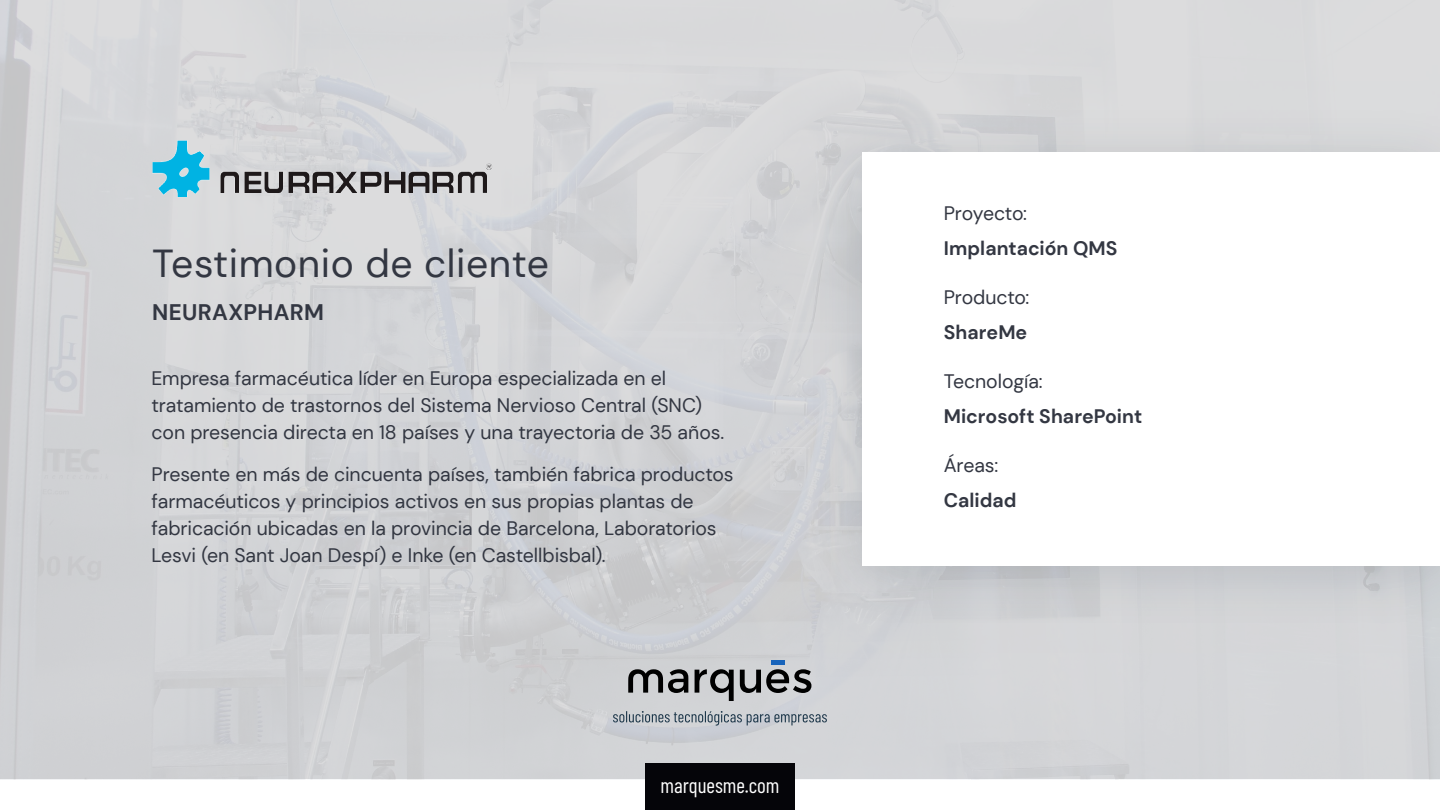
<style>
.page{position:relative;width:1440px;height:810px;background:#fff}
.page>*{position:absolute;margin:0;border:0;box-sizing:border-box;transform-origin:0 0}
.t1{font:39px "DM Sans";letter-spacing:.015em;color:#333742}
.t2{font:700 22.5px "DM Sans";letter-spacing:.015em;color:#333742}
.t3{font:21px "Barlow Condensed";color:#fff}
.t4{font:19.5px/27px "DM Sans";letter-spacing:-.005em;color:#333742}
.t5{font:700 19.5px "DM Sans";color:#333742}
</style>
<div class="page">
<img style="left:0;top:0;width:1440px;height:779px">
<img style="left:784px;top:81px;width:656px;height:571px">
<div style="left:863px;top:153px;width:577px;height:413px;background:#fff"></div>
<div style="left:645px;top:763px;width:150px;height:47px;background:#050509"></div>
<svg style="left:613px;top:711px;width:214px;height:15px;background:#aab1b8"></svg>
<svg style="left:695px;top:669px;width:39px;height:32px"></svg>
<svg style="left:740px;top:669px;width:71px;height:24px;background:#717273"></svg>
<svg style="left:628px;top:669px;width:60px;height:24px"></svg>
<hr style="left:771px;top:661px;width:13px;height:4px;background:#1864bb">
<img style="left:146px;top:133px;width:353px;height:72px">
<h1 class="t1" style="left:152px;top:239px;width:398px">Testimonio de cliente</h1>
<p class="t2" style="left:152px;top:299px;width:173px">NEURAXPHARM</p>
<p class="t4" style="left:152px;top:365px;width:574px">Empresa farmacéutica líder en Europa especializada en el tratamiento de trastornos del Sistema Nervioso Central (SNC) con presencia directa en 18 países y una trayectoria de 35 años.</p>
<p class="t4" style="left:152px;top:461px;width:584px">Presente en más de cincuenta países, también fabrica productos farmacéuticos y principios activos en sus propias plantas de fabricación ubicadas en la provincia de Barcelona, Laboratorios Lesvi (en Sant Joan Despí) e Inke (en Castellbisbal).</p>
<p class="t3" style="left:660px;top:770px;width:121px">marquesme.com</p>
<p class="t4" style="left:944px;top:200px;width:85px">Proyecto:</p>
<p class="t5" style="left:944px;top:236px;width:175px">Implantación QMS</p>
<p class="t4" style="left:944px;top:284px;width:87px">Producto:</p>
<p class="t5" style="left:944px;top:320px;width:85px">ShareMe</p>
<p class="t4" style="left:944px;top:368px;width:100px">Tecnología:</p>
<p class="t5" style="left:944px;top:404px;width:200px">Microsoft SharePoint</p>
<p class="t4" style="left:944px;top:452px;width:56px">Áreas:</p>
<p class="t5" style="left:944px;top:488px;width:74px">Calidad</p>
</div>
